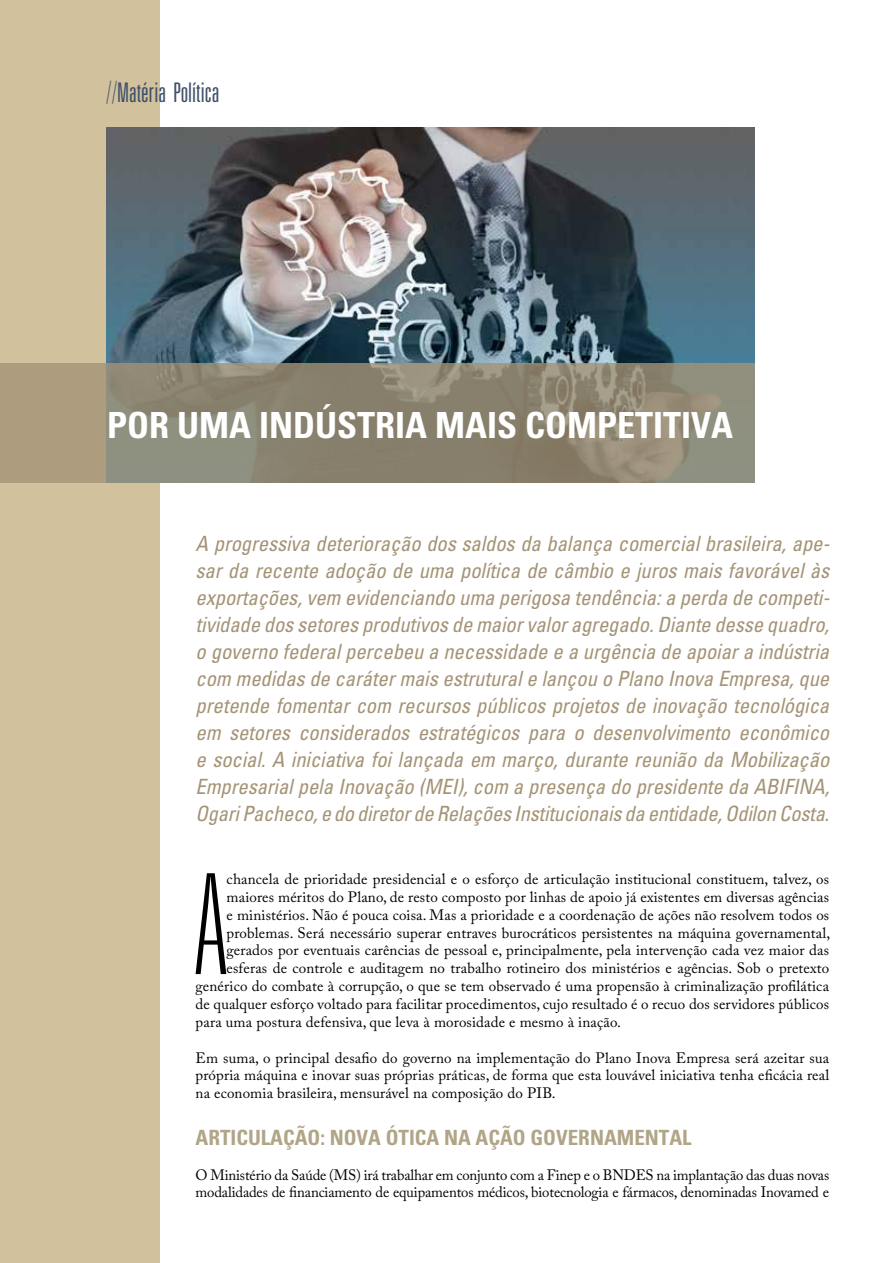
<style>
.page{position:relative;width:893px;height:1263px;background:#fff}
.page>*{position:absolute;margin:0;border:0;box-sizing:border-box;transform-origin:0 0}
.t1{font:100 ultra-condensed 139.65px "Univers";color:#000}
.t2{font:700 condensed 36px "Univers";color:#fff}
.t3{font:300 ultra-condensed 27px "Univers";color:#3f5169}
.t4{font:italic condensed 21px/27px "Univers LT Std";letter-spacing:-.01em;color:#a49376;text-align:justify}
.t5{font:700 condensed 21px "Univers";color:#b1a588}
.t6{font:15px/17.9px "Adobe Caslon Pro";letter-spacing:.01em;color:#000;text-align:justify}
.t7{font:15px/16.8px "Adobe Caslon Pro";letter-spacing:-.01em;color:#000}
.s1{font-weight:100}
</style>
<div class="page">
<div style="left:0;top:0;width:159px;height:1263px;background:#d1c19d"></div>
<img style="left:106px;top:128px;width:649px;height:236px">
<svg style="left:0;top:364px;width:755px;height:119px;background:#918974"></svg>
<h3 class="t3" style="left:106px;top:79px;width:114px"><span class="s1">//</span>Matéria Política</h3>
<h2 class="t2" style="left:107px;top:403px;width:95px">POR UMA</h2>
<h2 class="t2" style="left:259px;top:403px;width:97px">INDÚSTRIA</h2>
<h2 class="t2" style="left:435px;top:403px;width:21px">MAIS</h2>
<h2 class="t2" style="left:525px;top:403px;width:19px">COMPETITI</h2>
<h2 class="t2" style="left:691px;top:403px;width:40px">VA</h2>
<p class="t4" style="left:196px;top:530px;width:636px">A progressiva deterioração dos saldos da balança comercial brasileira, ape&shy;sar da recente adoção de uma política de câmbio e juros mais favorável às exportações, vem evidenciando uma perigosa tendência: a perda de competi&shy;tividade dos setores produtivos de maior valor agregado. Diante desse quadro, o governo federal percebeu a necessidade e a urgência de apoiar a indústria com medidas de caráter mais estrutural e lançou o Plano Inova Empresa, que pretende fomentar com recursos públicos projetos de inovação tecnológica em setores considerados estratégicos para o desenvolvimento econômico e social. A iniciativa foi lançada em março, durante reunião da Mobilização Empresarial pela Inovação (MEI), com a presença do presidente da ABIFINA, Ogari Pacheco, e do diretor de Relações Institucionais da entidade, Odilon Costa.</p>
<h1 class="t1" style="left:197px;top:853px;width:30px">A</h1>
<p class="t6" style="left:227px;top:870px;width:604px">chancela de prioridade presidencial e o esforço de articulação institucional constituem, talvez, os</p>
<p class="t6" style="left:227px;top:888px;width:604px">maiores méritos do Plano, de resto composto por linhas de apoio já existentes em diversas agências</p>
<p class="t6" style="left:227px;top:906px;width:604px">e ministérios. Não é pouca coisa. Mas a prioridade e a coordenação de ações não resolvem todos os</p>
<p class="t6" style="left:227px;top:923px;width:605px">problemas. Será necessário superar entraves burocráticos persistentes na máquina governamental,</p>
<p class="t6" style="left:227px;top:941px;width:604px">gerados por eventuais carências de pessoal e, principalmente, pela intervenção cada vez maior das</p>
<p class="t6" style="left:227px;top:959px;width:604px">esferas de controle e auditagem no trabalho rotineiro dos ministérios e agências. Sob o pretexto</p>
<p class="t6" style="left:196px;top:977px;width:635px">genérico do combate à corrupção, o que se tem observado é uma propensão à criminalização profilática</p>
<p class="t6" style="left:196px;top:995px;width:635px">de qualquer esforço voltado para facilitar procedimentos, cujo resultado é o recuo dos servidores públicos</p>
<p class="t6" style="left:196px;top:1013px;width:427px">para uma postura defensiva, que leva à morosidade e mesmo à inação.</p>
<p class="t6" style="left:196px;top:1048px;width:635px">Em suma, o principal desafio do governo na implementação do Plano Inova Empresa será azeitar sua própria máquina e inovar suas próprias práticas, de forma que esta louvável iniciativa tenha eficácia real na economia brasileira, mensurável na composição do PIB.</p>
<h3 class="t5" style="left:196px;top:1125px;width:25px">ARTICULA</h3>
<h3 class="t5" style="left:283px;top:1125px;width:127px">ÇÃO: NOVA ÓTICA</h3>
<h3 class="t5" style="left:444px;top:1125px;width:137px">NA AÇÃO GOVERNAMENTAL</h3>
<p class="t7" style="left:196px;top:1167px;width:635px">O Ministério da Saúde (MS) irá trabalhar em conjunto com a Finep e o BNDES na implantação das duas novas modalidades de financiamento de equipamentos médicos, biotecnologia e fármacos, denominadas Inovamed e</p>
</div>
